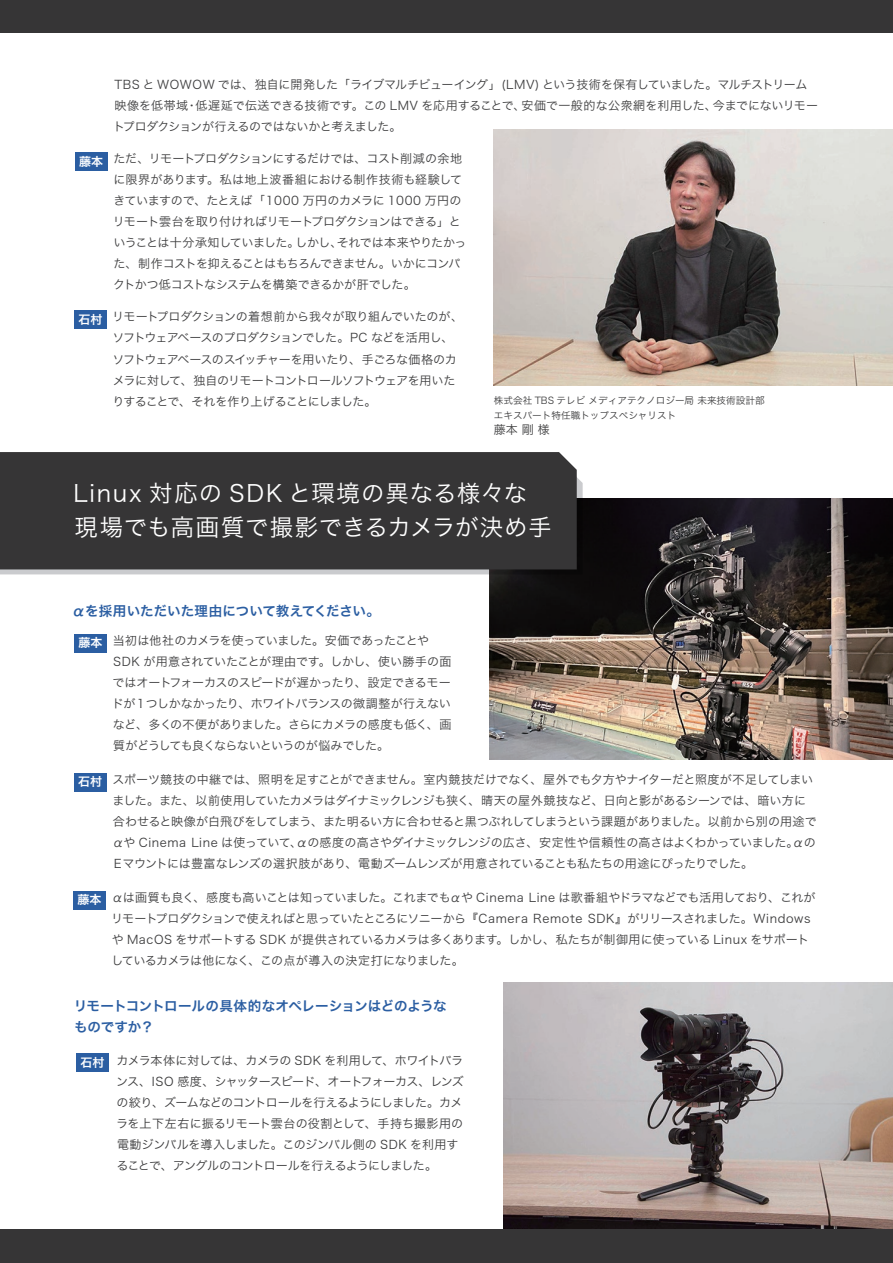
<style>
.page{position:relative;width:893px;height:1263px;background:#fff}
.page>*{position:absolute;margin:0;border:0;box-sizing:border-box;transform-origin:0 0}
.t1{font:23.4px/34.5px "Hira Kaku Pro W3";letter-spacing:.045em;color:#fff}
.t2{font:13.5px/21px "Hira Kaku Pro W6";letter-spacing:-.005em;color:#2b5ea2}
.t3{font:12px/21px "Hira Kaku Pro W3";letter-spacing:-.03em;color:#3e3e3f}
.t4{font:12px/21px "Hira Kaku Pro W3";letter-spacing:-.04em;color:#3c3c3d}
.t5{font:12px/21px "Hira Kaku Pro W3";letter-spacing:-.01em;color:#3e3e3f}
.t6{font:12px/21px "Hira Kaku Pro W3";letter-spacing:-.05em;color:#3e3e3f}
.t7{font:9.6px/15px "Hira Kaku Pro W3";color:#3e3e3f}
.s1{font-family:"Hira Kaku Pro W6";color:#fff}
</style>
<div class="page">
<img style="left:494px;top:130px;width:399px;height:255px">
<div style="left:75px;top:153px;width:32px;height:18px;background:#2b5ea2"></div>
<div style="left:74px;top:311px;width:33px;height:18px;background:#2b5ea2"></div>
<div style="left:0;top:0;width:893px;height:33px;background:#363536"></div>
<img style="left:490px;top:498px;width:403px;height:262px">
<svg style="left:0;top:477px;width:583px;height:97px;background:#8f9092"></svg>
<div style="left:0;top:452px;width:577px;height:117px;background:#363536"></div>
<div style="left:0;top:1229px;width:893px;height:34px;background:#363536"></div>
<div style="left:74px;top:634px;width:33px;height:18px;background:#2b5ea2"></div>
<div style="left:74px;top:773px;width:33px;height:18px;background:#2b5ea2"></div>
<div style="left:73px;top:891px;width:33px;height:18px;background:#2b5ea2"></div>
<div style="left:76px;top:1053px;width:33px;height:19px;background:#2b5ea2"></div>
<img style="left:504px;top:983px;width:389px;height:246px">
<p class="t5" style="left:113px;top:73px;width:707px">TBS と WOWOW では、独自に開発した「ライブマルチビューイング」(LMV) という技術を保有していました。マルチストリーム映像を低帯域・低遅延で伝送できる技術です。この LMV を応用することで、安価で一般的な公衆網を利用した、今までにないリモートプロダクションが行えるのではないかと考えました。</p>
<p class="t3" style="left:113px;top:147px;width:355px;text-indent:-34px"><span class="s1">藤本</span> ただ、リモートプロダクションにするだけでは、コスト削減の余地に限界があります。私は地上波番組における制作技術も経験してきていますので、たとえば「1000 万円のカメラに 1000 万円のリモート雲台を取り付ければリモートプロダクションはできる」ということは十分承知していました。しかし、それでは本来やりたかった、制作コストを抑えることはもちろんできません。いかにコンパクトかつ低コストなシステムを構築できるかが肝でした。</p>
<p class="t6" style="left:112px;top:306px;width:352px;text-indent:-34px"><span class="s1">石村</span> リモートプロダクションの着想前から我々が取り組んでいたのが、ソフトウェアベースのプロダクションでした。PC などを活用し、ソフトウェアベースのスイッチャーを用いたり、手ごろな価格のカメラに対して、独自のリモートコントロールソフトウェアを用いたりすることで、それを作り上げることにしました。</p>
<p class="t7" style="left:494px;top:392px;width:272px">株式会社 TBS テレビ メディアテクノロジー局 未来技術設計部エキスパート特任職トップスペシャリスト</p>
<p class="t3" style="left:494px;top:418px;width:57px">藤本 剛 様</p>
<h1 class="t1" style="left:74px;top:474px;width:480px">Linux 対応の SDK と環境の異なる様々な現場でも高画質で撮影できるカメラが決め手</h1>
<p class="t2" style="left:72px;top:600px;width:309px">αを採用いただいた理由について教えてください。</p>
<p class="t3" style="left:112px;top:629px;width:341px;text-indent:-33px"><span class="s1">藤本</span> 当初は他社のカメラを使っていました。安価であったことやSDK が用意されていたことが理由です。しかし、使い勝手の面ではオートフォーカスのスピードが遅かったり、設定できるモードが１つしかなかったり、ホワイトバランスの微調整が行えないなど、多くの不便がありました。さらにカメラの感度も低く、画質がどうしても良くならないというのが悩みでした。</p>
<p class="t3" style="left:112px;top:768px;width:706px;text-indent:-34px"><span class="s1">石村</span> スポーツ競技の中継では、照明を足すことができません。室内競技だけでなく、屋外でも夕方やナイターだと照度が不足してしまいました。また、以前使用していたカメラはダイナミックレンジも狭く、晴天の屋外競技など、日向と影があるシーンでは、暗い方に合わせると映像が白飛びをしてしまう、また明るい方に合わせると黒つぶれしてしまうという課題がありました。以前から別の用途でαや Cinema Line は使っていて、αの感度の高さやダイナミックレンジの広さ、安定性や信頼性の高さはよくわかっていました。αのＥマウントには豊富なレンズの選択肢があり、電動ズームレンズが用意されていることも私たちの用途にぴったりでした。</p>
<p class="t3" style="left:111px;top:886px;width:706px;text-indent:-34px"><span class="s1">藤本</span> αは画質も良く、感度も高いことは知っていました。これまでもαや Cinema Line は歌番組やドラマなどでも活用しており、これがリモートプロダクションで使えればと思っていたところにソニーから『Camera Remote SDK』がリリースされました。Windowsや MacOS をサポートする SDK が提供されているカメラは多くあります。しかし、私たちが制御用に使っている Linux をサポートしているカメラは他になく、この点が導入の決定打になりました。</p>
<p class="t2" style="left:74px;top:995px;width:374px">リモートコントロールの具体的なオペレーションはどのようなものですか？</p>
<p class="t4" style="left:116px;top:1049px;width:349px;text-indent:-36px"><span class="s1">石村</span> カメラ本体に対しては、カメラの SDK を利用して、ホワイトバランス、ISO 感度、シャッタースピード、オートフォーカス、レンズの絞り、ズームなどのコントロールを行えるようにしました。カメラを上下左右に振るリモート雲台の役割として、手持ち撮影用の電動ジンバルを導入しました。このジンバル側の SDK を利用することで、アングルのコントロールを行えるようにしました。</p>
</div>
